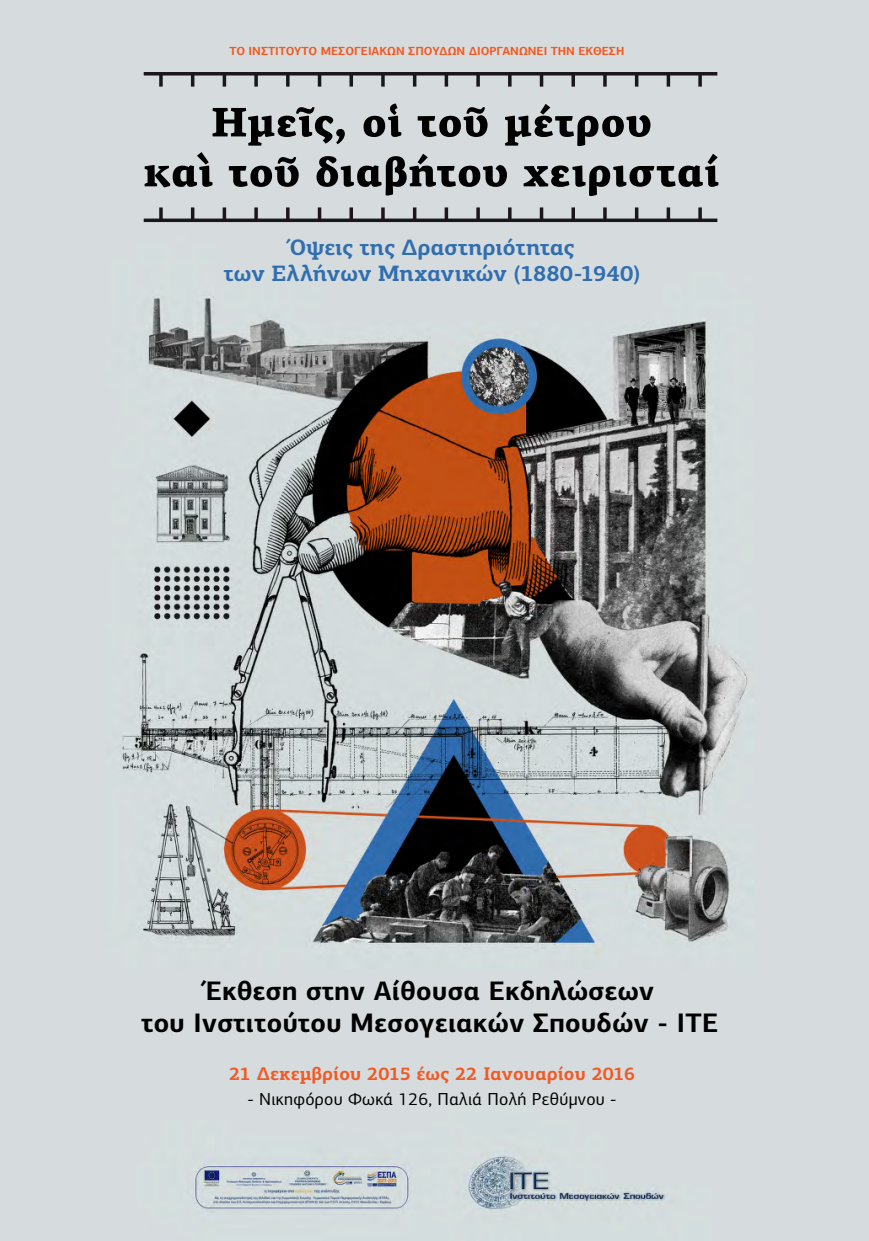
<style>
.page{position:relative;width:869px;height:1241px;background:#fff}
.page>*{position:absolute;margin:0;border:0;box-sizing:border-box;transform-origin:0 0}
.t1{font:700 26.78px/32.1px "PF Centro Sans Pro";letter-spacing:.015em;color:#000;text-align:center}
.t2{font:700 22.31px/26.2px "PF Centro Slab Pro";letter-spacing:.005em;color:#316eb0;text-align:center}
.t3{font:700 18.38px "PF Centro Slab Pro";letter-spacing:.01em;color:#f15a24}
.t4{font:17.5px "PF Centro Sans Pro";letter-spacing:.015em;color:#000}
.t5{font:700 11.72px "PF Centro Sans Pro";color:#f15a24}
</style>
<div class="page">
<img style="left:0;top:0;width:868px;height:1240px">
<svg style="left:212px;top:107px;width:132px;height:39px;background:#888c8c"></svg>
<svg style="left:363px;top:103px;width:38px;height:34px"></svg>
<svg style="left:417px;top:107px;width:70px;height:30px;background:#777b7b"></svg>
<svg style="left:504px;top:104px;width:146px;height:42px;background:#919596"></svg>
<svg style="left:144px;top:152px;width:68px;height:35px;background:#848888"></svg>
<svg style="left:229px;top:157px;width:69px;height:30px;background:#76797a"></svg>
<svg style="left:316px;top:154px;width:190px;height:41px;background:#8c9090"></svg>
<svg style="left:523px;top:154px;width:195px;height:42px;background:#979b9c"></svg>
<hr style="left:144px;top:72px;width:573px;height:3px;background:#1a171b">
<svg style="left:159px;top:75px;width:4px;height:12px"></svg>
<svg style="left:191px;top:75px;width:3px;height:12px"></svg>
<svg style="left:222px;top:75px;width:4px;height:12px"></svg>
<svg style="left:254px;top:75px;width:4px;height:12px"></svg>
<svg style="left:286px;top:75px;width:3px;height:12px"></svg>
<svg style="left:317px;top:75px;width:4px;height:12px"></svg>
<svg style="left:349px;top:75px;width:4px;height:12px"></svg>
<svg style="left:381px;top:75px;width:3px;height:12px"></svg>
<svg style="left:413px;top:75px;width:3px;height:12px"></svg>
<svg style="left:444px;top:75px;width:4px;height:12px"></svg>
<svg style="left:476px;top:75px;width:3px;height:12px"></svg>
<svg style="left:508px;top:75px;width:3px;height:12px"></svg>
<svg style="left:539px;top:75px;width:4px;height:12px"></svg>
<svg style="left:571px;top:75px;width:3px;height:12px"></svg>
<svg style="left:603px;top:75px;width:3px;height:12px"></svg>
<svg style="left:634px;top:75px;width:4px;height:12px"></svg>
<svg style="left:666px;top:75px;width:3px;height:12px"></svg>
<svg style="left:698px;top:75px;width:3px;height:12px"></svg>
<svg style="left:144px;top:218px;width:573px;height:4px;background:#313033"></svg>
<svg style="left:698px;top:207px;width:3px;height:13px"></svg>
<svg style="left:666px;top:207px;width:3px;height:13px"></svg>
<svg style="left:634px;top:207px;width:4px;height:13px"></svg>
<svg style="left:603px;top:207px;width:3px;height:13px"></svg>
<svg style="left:571px;top:207px;width:3px;height:13px"></svg>
<svg style="left:539px;top:207px;width:4px;height:13px"></svg>
<svg style="left:508px;top:207px;width:3px;height:13px"></svg>
<svg style="left:476px;top:207px;width:3px;height:13px"></svg>
<svg style="left:444px;top:207px;width:4px;height:13px"></svg>
<svg style="left:413px;top:207px;width:3px;height:13px"></svg>
<svg style="left:381px;top:207px;width:3px;height:13px"></svg>
<svg style="left:349px;top:207px;width:4px;height:13px"></svg>
<svg style="left:317px;top:207px;width:4px;height:13px"></svg>
<svg style="left:286px;top:207px;width:3px;height:13px"></svg>
<svg style="left:254px;top:207px;width:4px;height:13px"></svg>
<svg style="left:222px;top:207px;width:4px;height:13px"></svg>
<svg style="left:191px;top:207px;width:3px;height:13px"></svg>
<svg style="left:159px;top:207px;width:4px;height:13px"></svg>
<p class="t5" style="left:229px;top:43px;width:396px">ΤΟ ΙΝΣΤΙΤΟΥΤΟ ΜΕΣΟΓΕΙΑΚΩΝ ΣΠΟΥ∆ΩΝ ∆ΙΟΡΓΑΝΩΝΕΙ ΤΗΝ ΕΚΘΕΣΗ</p>
<p class="t2" style="left:223px;top:234px;width:418px">Όψεις της ∆ραστηριότητας<br>των Ελλήνων Μηχανικών (1880-1940)</p>
<p class="t1" style="left:141px;top:974px;width:578px">Έκθεση στην Αίθουσα Εκδηλώσεων<br>του Ινστιτούτου Μεσογειακών Σπουδών - ΙΤΕ</p>
<p class="t3" style="left:229px;top:1061px;width:407px">21 ∆εκεµβρίου 2015 έως 22 Ιανουαρίου 2016</p>
<p class="t4" style="left:247px;top:1088px;width:370px">- Νικηφόρου Φωκά 126, Παλιά Πολή Ρεθύµνου -</p>
</div>
